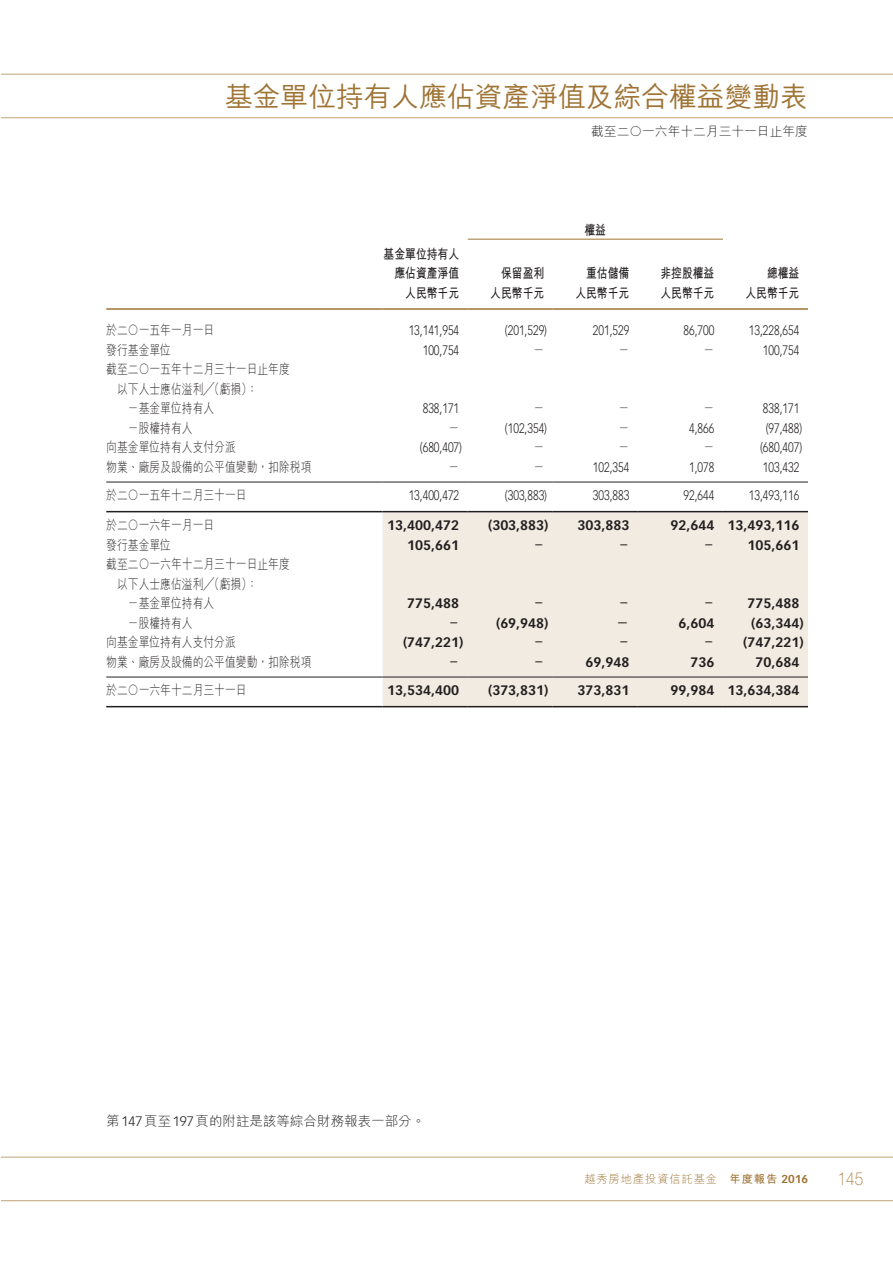
<style>
.page{position:relative;width:893px;height:1263px;background:#fff}
.page>*{position:absolute;margin:0;border:0;box-sizing:border-box;transform-origin:0 0}
.t1{font:27.75px "M Hei HK Medium E Ten B5 H";color:#9f7435}
.t2{font:100 18px "Helvetica Neue LT Std";color:#9f7435;scale:.85 1}
.t3{font:13.5px "M Hei HK Light E Ten B5 H";color:#231f20;scale:.8 1}
.t4{font:300 13.5px "Vectora LT Std";color:#231f20;scale:.8 1}
.t5{font:700 13.5px "Vectora LT Std";color:#231f20}
.t6{font:13.5px/19.5px "M Hei HK Bold E Ten B5 H";color:#231f20;text-align:right;scale:.8 1}
.t7{font:13.5px "M Hei HK Light E Ten B5 H";color:#231f20}
.t8{font:13.5px "M Hei HK Bold E Ten B5 H";color:#231f20}
.t9{font:12.75px "M Hei HK Light E Ten B5 H";color:#231f20}
.t10{font:11.25px "M Hei HK Light E Ten B5 H";letter-spacing:.08em;color:#9f7435}
.s1{font-family:"Vectora LT Std";font-weight:300}
.s2{font-family:"M Hei HK Bold E Ten B5 H"}
.s3{font-family:"Vectora LT Std";font-weight:700}
</style>
<div class="page">
<svg style="left:1px;top:73px;width:892px;height:46px"></svg>
<svg style="left:1px;top:1156px;width:892px;height:46px"></svg>
<div style="left:383px;top:512px;width:425px;height:194px;background:#f1ebe1"></div>
<hr style="left:468px;top:239px;width:255px;height:1px;background:#9f7435">
<hr style="left:106px;top:308px;width:277px;height:2px;background:#9f7435">
<hr style="left:383px;top:308px;width:85px;height:2px;background:#9f7435">
<hr style="left:468px;top:308px;width:85px;height:2px;background:#9f7435">
<hr style="left:553px;top:308px;width:85px;height:2px;background:#9f7435">
<hr style="left:638px;top:308px;width:85px;height:2px;background:#9f7435">
<hr style="left:723px;top:308px;width:85px;height:2px;background:#9f7435">
<hr style="left:106px;top:482px;width:277px;height:1px;background:#231f20">
<hr style="left:383px;top:482px;width:85px;height:1px;background:#231f20">
<hr style="left:468px;top:482px;width:85px;height:1px;background:#231f20">
<hr style="left:553px;top:482px;width:85px;height:1px;background:#231f20">
<hr style="left:638px;top:482px;width:85px;height:1px;background:#231f20">
<hr style="left:723px;top:482px;width:85px;height:1px;background:#231f20">
<hr style="left:106px;top:511px;width:277px;height:1px;background:#231f20">
<hr style="left:383px;top:511px;width:85px;height:1px;background:#231f20">
<hr style="left:468px;top:511px;width:85px;height:1px;background:#231f20">
<hr style="left:553px;top:511px;width:85px;height:1px;background:#231f20">
<hr style="left:638px;top:511px;width:85px;height:1px;background:#231f20">
<hr style="left:723px;top:511px;width:85px;height:1px;background:#231f20">
<hr style="left:106px;top:677px;width:277px;height:1px;background:#231f20">
<hr style="left:383px;top:677px;width:85px;height:1px;background:#231f20">
<hr style="left:468px;top:677px;width:85px;height:1px;background:#231f20">
<hr style="left:553px;top:677px;width:85px;height:1px;background:#231f20">
<hr style="left:638px;top:677px;width:85px;height:1px;background:#231f20">
<hr style="left:723px;top:677px;width:85px;height:1px;background:#231f20">
<hr style="left:106px;top:706px;width:277px;height:1px;background:#231f20">
<hr style="left:383px;top:706px;width:85px;height:1px;background:#231f20">
<hr style="left:468px;top:706px;width:85px;height:1px;background:#231f20">
<hr style="left:553px;top:706px;width:85px;height:1px;background:#231f20">
<hr style="left:638px;top:706px;width:85px;height:1px;background:#231f20">
<hr style="left:723px;top:706px;width:85px;height:1px;background:#231f20">
<h1 class="t1" style="left:225px;top:86px;width:584px">基金單位持有人應佔資產淨值及綜合權益變動表</h1>
<p class="t9" style="left:591px;top:126px;width:218px">截至二○一六年十二月三十一日止年度</p>
<p class="t6" style="left:384px;top:246px;width:96px">基金單位持有人應佔資產淨值</p>
<p class="t6" style="left:584px;top:222px;width:28px">權益</p>
<p class="t6" style="left:501px;top:265px;width:55px">保留盈利</p>
<p class="t6" style="left:586px;top:265px;width:55px">重估儲備</p>
<p class="t6" style="left:660px;top:265px;width:69px">非控股權益</p>
<p class="t6" style="left:767px;top:265px;width:42px">總權益</p>
<p class="t6" style="left:405px;top:285px;width:69px">人民幣千元</p>
<p class="t6" style="left:490px;top:285px;width:69px">人民幣千元</p>
<p class="t6" style="left:575px;top:285px;width:69px">人民幣千元</p>
<p class="t6" style="left:660px;top:285px;width:69px">人民幣千元</p>
<p class="t6" style="left:745px;top:285px;width:69px">人民幣千元</p>
<p class="t3" style="left:106px;top:325px;width:137px">於二○一五年一月一日</p>
<p class="t4" style="left:409px;top:325px;width:65px">13,141,954</p>
<p class="t4" style="left:505px;top:325px;width:54px">(201,529)</p>
<p class="t4" style="left:593px;top:325px;width:47px">201,529</p>
<p class="t4" style="left:683px;top:325px;width:40px">86,700</p>
<p class="t4" style="left:749px;top:325px;width:65px">13,228,654</p>
<p class="t3" style="left:106px;top:345px;width:82px">發行基金單位</p>
<p class="t4" style="left:423px;top:344px;width:47px">100,754</p>
<p class="t3" style="left:533px;top:345px;width:15px">－</p>
<p class="t3" style="left:618px;top:345px;width:15px">－</p>
<p class="t3" style="left:703px;top:345px;width:15px">－</p>
<p class="t4" style="left:763px;top:344px;width:47px">100,754</p>
<p class="t3" style="left:106px;top:364px;width:231px">截至二○一五年十二月三十一日止年度</p>
<p class="t3" style="left:117px;top:384px;width:177px">以下人士應佔溢利╱（虧損）：</p>
<p class="t3" style="left:128px;top:403px;width:109px">－基金單位持有人</p>
<p class="t4" style="left:423px;top:403px;width:47px">838,171</p>
<p class="t3" style="left:533px;top:403px;width:15px">－</p>
<p class="t3" style="left:618px;top:403px;width:15px">－</p>
<p class="t3" style="left:703px;top:403px;width:15px">－</p>
<p class="t4" style="left:763px;top:403px;width:47px">838,171</p>
<p class="t3" style="left:128px;top:423px;width:83px">－股權持有人</p>
<p class="t3" style="left:448px;top:423px;width:15px">－</p>
<p class="t4" style="left:505px;top:422px;width:54px">(102,354)</p>
<p class="t3" style="left:618px;top:423px;width:15px">－</p>
<p class="t4" style="left:689px;top:422px;width:33px">4,866</p>
<p class="t4" style="left:766px;top:422px;width:47px">(97,488)</p>
<p class="t3" style="left:106px;top:442px;width:164px">向基金單位持有人支付分派</p>
<p class="t4" style="left:420px;top:442px;width:54px">(680,407)</p>
<p class="t3" style="left:533px;top:442px;width:15px">－</p>
<p class="t3" style="left:618px;top:442px;width:15px">－</p>
<p class="t3" style="left:703px;top:442px;width:15px">－</p>
<p class="t4" style="left:760px;top:442px;width:54px">(680,407)</p>
<p class="t3" style="left:106px;top:462px;width:258px">物業、廠房及設備的公平值變動，扣除稅項</p>
<p class="t3" style="left:448px;top:462px;width:15px">－</p>
<p class="t3" style="left:533px;top:462px;width:15px">－</p>
<p class="t4" style="left:593px;top:461px;width:47px">102,354</p>
<p class="t4" style="left:689px;top:461px;width:33px">1,078</p>
<p class="t4" style="left:763px;top:461px;width:47px">103,432</p>
<p class="t3" style="left:106px;top:490px;width:177px">於二○一五年十二月三十一日</p>
<p class="t4" style="left:409px;top:490px;width:65px">13,400,472</p>
<p class="t4" style="left:505px;top:490px;width:54px">(303,883)</p>
<p class="t4" style="left:593px;top:490px;width:47px">303,883</p>
<p class="t4" style="left:683px;top:490px;width:40px">92,644</p>
<p class="t4" style="left:749px;top:490px;width:65px">13,493,116</p>
<p class="t3" style="left:106px;top:520px;width:136px">於二○一六年一月一日</p>
<p class="t5" style="left:387px;top:520px;width:73px">13,400,472</p>
<p class="t5" style="left:488px;top:520px;width:62px">(303,883)</p>
<p class="t5" style="left:577px;top:520px;width:53px">303,883</p>
<p class="t5" style="left:670px;top:520px;width:130px">92,644 13,493,116</p>
<p class="t3" style="left:106px;top:540px;width:82px">發行基金單位</p>
<p class="t5" style="left:407px;top:539px;width:53px">105,661</p>
<p class="t6" style="left:533px;top:537px;width:15px">－</p>
<p class="t6" style="left:618px;top:537px;width:15px">－</p>
<p class="t6" style="left:703px;top:537px;width:15px">－</p>
<p class="t5" style="left:747px;top:539px;width:53px">105,661</p>
<p class="t3" style="left:106px;top:559px;width:231px">截至二○一六年十二月三十一日止年度</p>
<p class="t3" style="left:117px;top:579px;width:177px">以下人士應佔溢利╱（虧損）：</p>
<p class="t3" style="left:128px;top:598px;width:109px">－基金單位持有人</p>
<p class="t5" style="left:407px;top:598px;width:53px">775,488</p>
<p class="t6" style="left:533px;top:595px;width:15px">－</p>
<p class="t6" style="left:618px;top:595px;width:15px">－</p>
<p class="t6" style="left:703px;top:595px;width:15px">－</p>
<p class="t5" style="left:747px;top:598px;width:53px">775,488</p>
<p class="t3" style="left:128px;top:618px;width:82px">－股權持有人</p>
<p class="t6" style="left:448px;top:615px;width:15px">－</p>
<p class="t5" style="left:496px;top:617px;width:54px">(69,948)</p>
<p class="t8" style="left:616px;top:618px;width:15px">－</p>
<p class="t5" style="left:678px;top:617px;width:37px">6,604</p>
<p class="t5" style="left:751px;top:617px;width:54px">(63,344)</p>
<p class="t3" style="left:106px;top:637px;width:163px">向基金單位持有人支付分派</p>
<p class="t5" style="left:403px;top:637px;width:62px">(747,221)</p>
<p class="t6" style="left:533px;top:634px;width:15px">－</p>
<p class="t6" style="left:618px;top:634px;width:15px">－</p>
<p class="t6" style="left:703px;top:634px;width:15px">－</p>
<p class="t5" style="left:743px;top:637px;width:62px">(747,221)</p>
<p class="t3" style="left:106px;top:657px;width:258px">物業、廠房及設備的公平值變動，扣除稅項</p>
<p class="t6" style="left:448px;top:654px;width:15px">－</p>
<p class="t6" style="left:533px;top:654px;width:15px">－</p>
<p class="t5" style="left:585px;top:656px;width:45px">69,948</p>
<p class="t5" style="left:690px;top:656px;width:25px">736</p>
<p class="t5" style="left:755px;top:656px;width:45px">70,684</p>
<p class="t3" style="left:106px;top:685px;width:177px">於二○一六年十二月三十一日</p>
<p class="t5" style="left:387px;top:685px;width:73px">13,534,400</p>
<p class="t5" style="left:488px;top:685px;width:62px">(373,831)</p>
<p class="t5" style="left:577px;top:685px;width:53px">373,831</p>
<p class="t5" style="left:670px;top:685px;width:130px">99,984 13,634,384</p>
<p class="t7" style="left:106px;top:1116px;width:320px">第<span class="s1">147</span>頁至<span class="s1">197</span>頁的附註是該等綜合財務報表一部分。</p>
<p class="t10" style="left:584px;top:1174px;width:225px">越秀房地產投資信託基金 <span class="s2">年度報告</span> <span class="s3">2016</span></p>
<h2 class="t2" style="left:838px;top:1169px;width:32px">145</h2>
</div>
